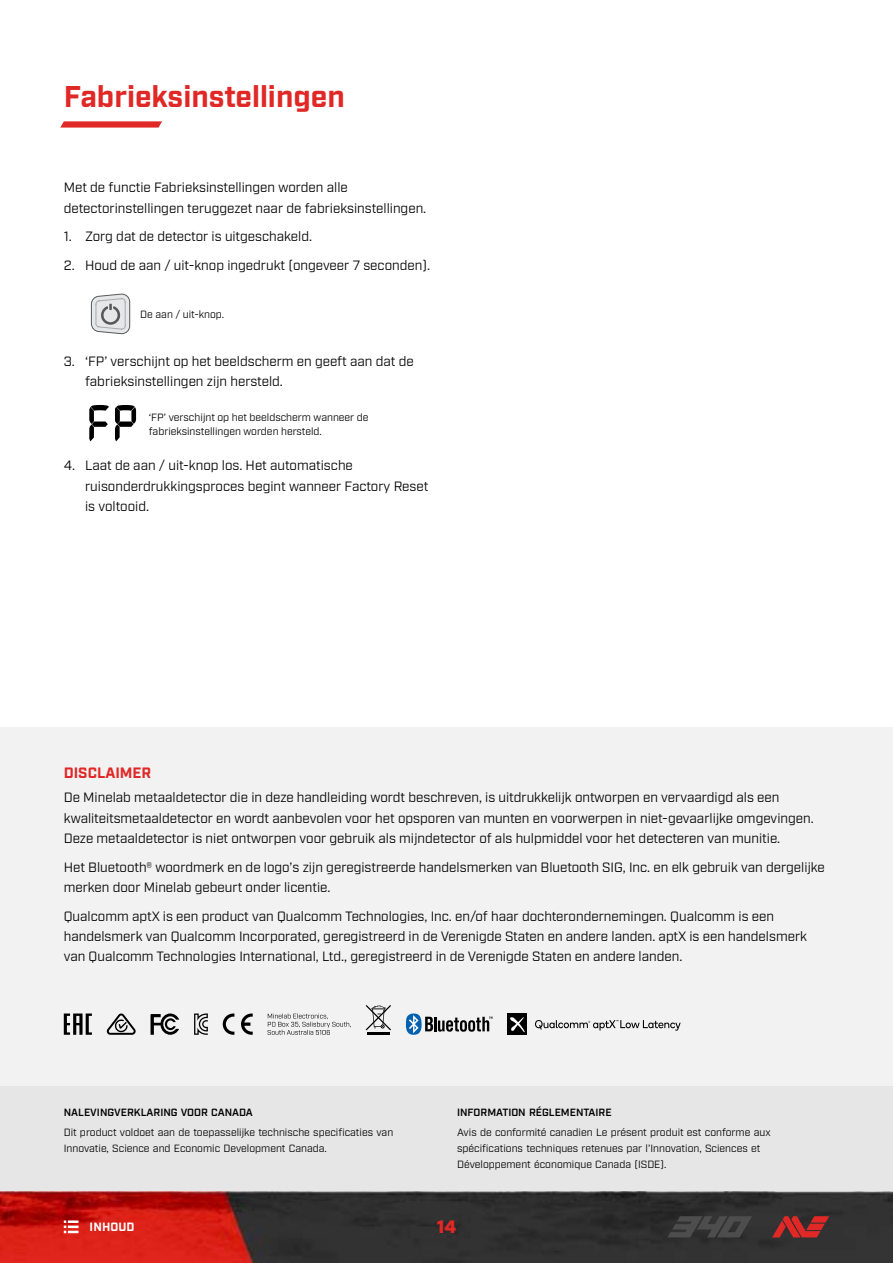
<style>
.page{position:relative;width:893px;height:1263px;background:#fff}
.page>*{position:absolute;margin:0;border:0;box-sizing:border-box;transform-origin:0 0}
.t1{font:700 30px "Industry";color:#e02826}
.t2{font:900 18px "Industry";color:#e02826}
.t3{font:700 15px "Industry";color:#e02826}
.t4{font:13.5px/20.2px "Industry";color:#000}
.t5{font:700 12px "Industry";letter-spacing:.01em;color:#fff}
.t6{font:10.5px/15.8px "Industry";color:#000}
.t7{font:600 10.5px "Industry";color:#000}
</style>
<div class="page">
<img style="left:0;top:300px;width:893px;height:963px">
<svg style="left:64px;top:1220px;width:15px;height:13px"></svg>
<svg style="left:60px;top:121px;width:102px;height:7px"></svg>
<div style="left:0;top:727px;width:893px;height:464px;background:#f2f2f2"></div>
<div style="left:0;top:1086px;width:893px;height:105px;background:#e6e6e6"></div>
<svg style="left:772px;top:1216px;width:57px;height:21px"></svg>
<svg style="left:667px;top:1216px;width:85px;height:21px;background:#414141"></svg>
<svg style="left:91px;top:293px;width:39px;height:41px;background:#cccdce"></svg>
<svg style="left:89px;top:405px;width:20px;height:36px"></svg>
<svg style="left:115px;top:405px;width:21px;height:36px"></svg>
<svg style="left:366px;top:1005px;width:25px;height:25px"></svg>
<hr style="left:367px;top:1032px;width:23px;height:3px;background:#000">
<svg style="left:106px;top:1013px;width:30px;height:22px"></svg>
<svg style="left:223px;top:1013px;width:11px;height:22px"></svg>
<svg style="left:241px;top:1013px;width:12px;height:22px"></svg>
<svg style="left:64px;top:1013px;width:28px;height:22px"></svg>
<svg style="left:406px;top:1013px;width:86px;height:22px"></svg>
<svg style="left:194px;top:1013px;width:14px;height:22px"></svg>
<div style="left:507px;top:1013px;width:20px;height:22px;background:#000"></div>
<svg style="left:510px;top:1017px;width:15px;height:16px"></svg>
<svg style="left:535px;top:1020px;width:146px;height:11px"></svg>
<svg style="left:268px;top:1013px;width:83px;height:22px"></svg>
<svg style="left:151px;top:1013px;width:28px;height:22px"></svg>
<h1 class="t1" style="left:64px;top:79px;width:282px">Fabrieksinstellingen</h1>
<p class="t4" style="left:64px;top:178px;width:362px">Met de functie Fabrieksinstellingen worden alle detectorinstellingen teruggezet naar de fabrieksinstellingen.</p>
<p class="t4" style="left:64px;top:227px;width:248px">1. Zorg dat de detector is uitgeschakeld.</p>
<p class="t4" style="left:64px;top:256px;width:366px">2. Houd de aan / uit-knop ingedrukt (ongeveer 7 seconden).</p>
<p class="t6" style="left:140px;top:306px;width:84px">De aan / uit-knop.</p>
<p class="t4" style="left:85px;top:351px;width:330px;text-indent:-21px">3. ‘FP’ verschijnt op het beeldscherm en geeft aan dat de fabrieksinstellingen zijn hersteld.</p>
<p class="t6" style="left:149px;top:411px;width:221px;line-height:13.5px">‘FP’ verschijnt op het beeldscherm wanneer de fabrieksinstellingen worden hersteld.</p>
<p class="t4" style="left:85px;top:456px;width:345px;text-indent:-21px">4. Laat de aan / uit-knop los. Het automatische ruisonderdrukkingsproces begint wanneer Factory Reset is voltooid.</p>
<p class="t3" style="left:64px;top:764px;width:89px">DISCLAIMER</p>
<p class="t4" style="left:64px;top:788px;width:750px">De Minelab metaaldetector die in deze handleiding wordt beschreven, is uitdrukkelijk ontworpen en vervaardigd als een kwaliteitsmetaaldetector en wordt aanbevolen voor het opsporen van munten en voorwerpen in niet-gevaarlijke omgevingen.<br>Deze metaaldetector is niet ontworpen voor gebruik als mijndetector of als hulpmiddel voor het detecteren van munitie.</p>
<p class="t4" style="left:64px;top:857px;width:763px">Het Bluetooth® woordmerk en de logo’s zijn geregistreerde handelsmerken van Bluetooth SIG, Inc. en elk gebruik van dergelijke merken door Minelab gebeurt onder licentie.</p>
<p class="t4" style="left:64px;top:906px;width:745px">Qualcomm aptX is een product van Qualcomm Technologies, Inc. en/of haar dochterondernemingen. Qualcomm is een handelsmerk van Qualcomm Incorporated, geregistreerd in de Verenigde Staten en andere landen. aptX is een handelsmerk van Qualcomm Technologies International, Ltd., geregistreerd in de Verenigde Staten en andere landen.</p>
<p class="t7" style="left:64px;top:1106px;width:191px">NALEVINGVERKLARING VOOR CANADA</p>
<p class="t6" style="left:64px;top:1125px;width:331px">Dit product voldoet aan de toepasselijke technische specificaties van<br>Innovatie, Science and Economic Development Canada.</p>
<p class="t7" style="left:457px;top:1106px;width:156px">INFORMATION RÉGLEMENTAIRE</p>
<p class="t6" style="left:457px;top:1125px;width:315px">Avis de conformité canadien Le présent produit est conforme aux spécifications techniques retenues par l’Innovation, Sciences et<br>Développement économique Canada (ISDE).</p>
<p class="t5" style="left:90px;top:1220px;width:47px">INHOUD</p>
<h2 class="t2" style="left:437px;top:1216px;width:21px">14</h2>
</div>
